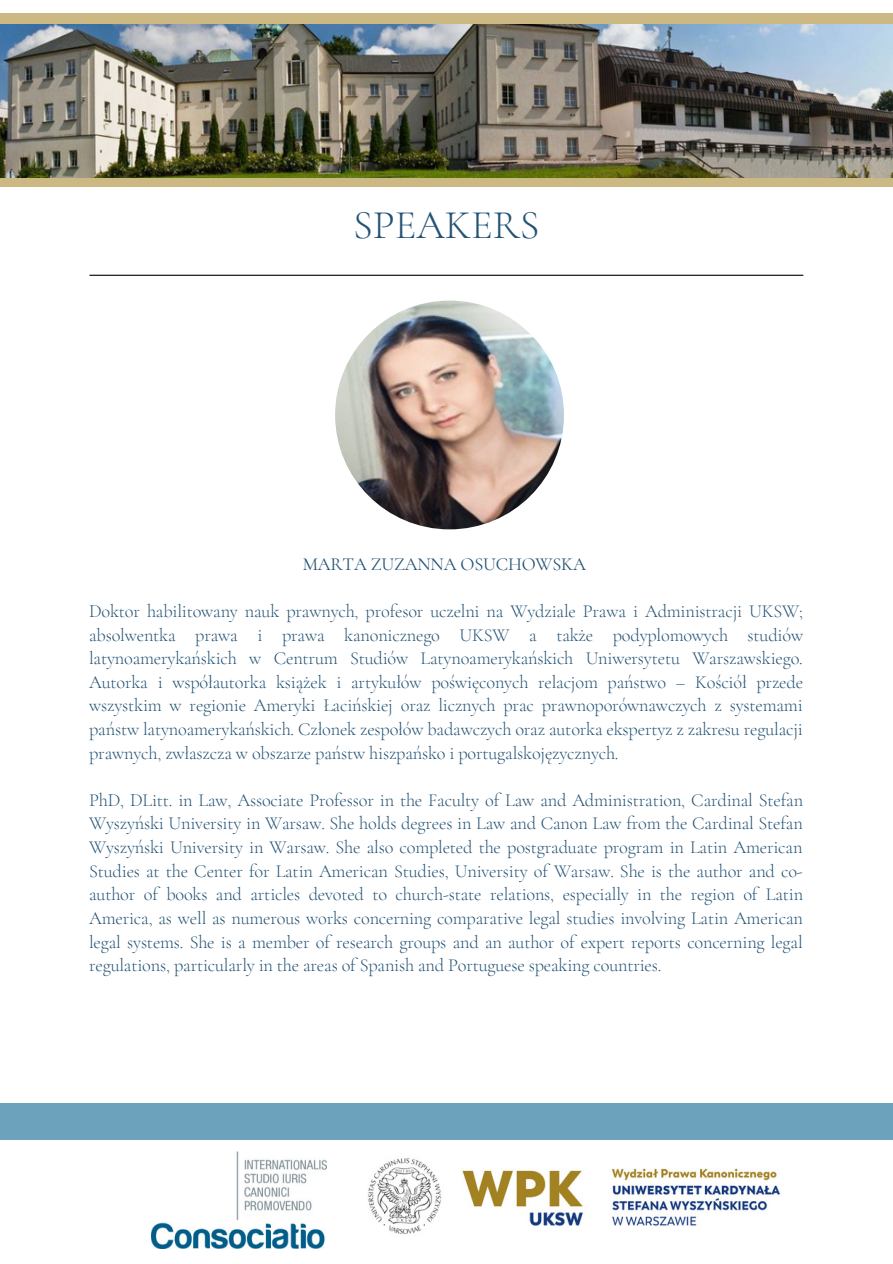
<style>
.page{position:relative;width:893px;height:1264px;background:#fff}
.page>*{position:absolute;margin:0;border:0;box-sizing:border-box;transform-origin:0 0}
.t1{font:300 40.65px "Cormorant Garamond";color:#225274}
.t2{font:300 18.3px/23.5px "Cormorant Garamond";letter-spacing:-.01em;color:#225274;text-align:justify}
.t3{font:18.3px "Cormorant Garamond";letter-spacing:-.01em;color:#225274}
</style>
<div class="page">
<hr style="left:90px;top:275px;width:712px;height:1px;background:#000">
<img style="left:335px;top:300px;width:229px;height:229px;border-radius:50%">
<img style="left:367px;top:1158px;width:413px;height:77px">
<img style="left:152px;top:1151px;width:174px;height:97px">
<div style="left:0;top:13px;width:892px;height:174px;background:#cbb883"></div>
<img style="left:0;top:24px;width:892px;height:153px">
<div style="left:0;top:1102px;width:892px;height:37px;background:#6ca2bb"></div>
<h1 class="t1" style="left:353px;top:201px;width:188px">SPEAKERS</h1>
<p class="t3" style="left:303px;top:552px;width:284px">MARTA ZUZANNA OSUCHOWSKA</p>
<p class="t2" style="left:89px;top:599px;width:715px">Doktor habilitowany nauk prawnych, profesor uczelni na Wydziale Prawa i Administracji UKSW; absolwentka prawa i prawa kanonicznego UKSW a także podyplomowych studiów latynoamerykańskich w Centrum Studiów Latynoamerykańskich Uniwersytetu Warszawskiego.<br>Autorka i współautorka książek i artykułów poświęconych relacjom państwo – Kościół przede wszystkim w regionie Ameryki Łacińskiej oraz licznych prac prawnoporównawczych z systemami państw latynoamerykańskich. Członek zespołów badawczych oraz autorka ekspertyz z zakresu regulacji prawnych, zwłaszcza w obszarze państw hiszpańsko i portugalskojęzycznych.</p>
<p class="t2" style="left:89px;top:788px;width:715px">PhD, DLitt. in Law, Associate Professor in the Faculty of Law and Administration, Cardinal Stefan Wyszyński University in Warsaw. She holds degrees in Law and Canon Law from the Cardinal Stefan Wyszyński University in Warsaw. She also completed the postgraduate program in Latin American Studies at the Center for Latin American Studies, University of Warsaw. She is the author and co&shy;author of books and articles devoted to church-state relations, especially in the region of Latin America, as well as numerous works concerning comparative legal studies involving Latin American legal systems. She is a member of research groups and an author of expert reports concerning legal regulations, particularly in the areas of Spanish and Portuguese speaking countries.</p>
</div>
